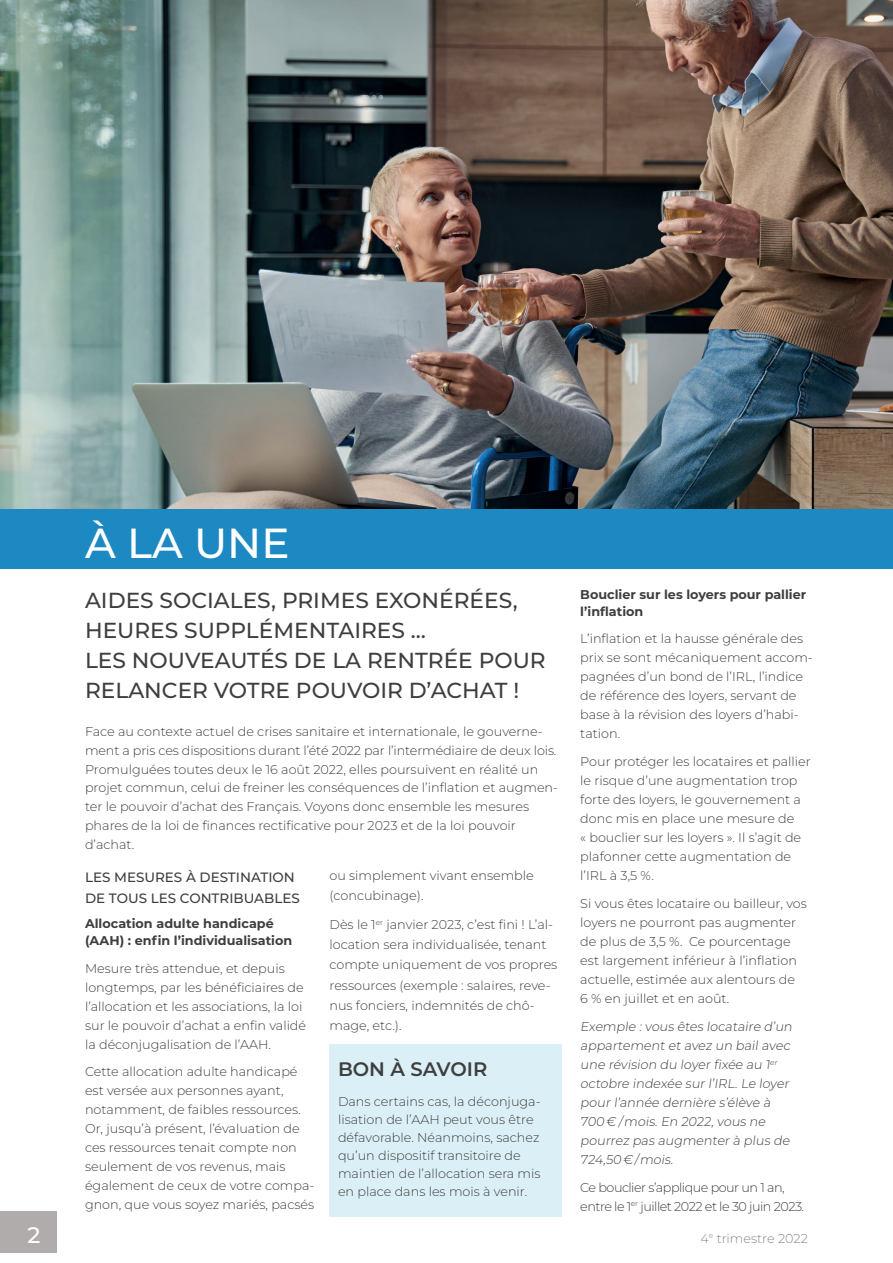
<style>
.page{position:relative;width:893px;height:1263px;background:#fff}
.page>*{position:absolute;margin:0;border:0;box-sizing:border-box;transform-origin:0 0}
.t1{font:500 42px "Montserrat";color:#fff}
.t2{font:500 22.5px "Montserrat";color:#fff}
.t3{font:500 21.75px/30px "Montserrat";color:#3e3e3f}
.t4{font:600 19.5px "Montserrat";color:#3e3e3f}
.t5{font:500 13.5px/21.3px "Montserrat";color:#3e3e3f}
.t6{font:300 12.75px/19px "Montserrat";color:#3e3e3f}
.t7{font:700 12.75px/16.8px "Montserrat";color:#3e3e3f}
.t8{font:300 12.75px/19px "Montserrat";letter-spacing:-.04em;color:#3e3e3f}
.t9{font:300 12.75px "Montserrat";color:#888586}
</style>
<div class="page">
<div style="left:0;top:1210px;width:57px;height:42px;background:#b0acac"></div>
<img style="left:0;top:0;width:893px;height:509px">
<div style="left:0;top:509px;width:893px;height:60px;background:#1d89c2"></div>
<div style="left:329px;top:1044px;width:233px;height:172px;background:#dbf0f6"></div>
<h1 class="t1" style="left:85px;top:515px;width:206px">À LA UNE</h1>
<h3 class="t3" style="left:85px;top:584px;width:462px">AIDES SOCIALES, PRIMES EXONÉRÉES,<br>HEURES SUPPLÉMENTAIRES …<br>LES NOUVEAUTÉS DE LA RENTRÉE POUR<br>RELANCER VOTRE POUVOIR D’ACHAT !</h3>
<p class="t6" style="left:85px;top:722px;width:474px">Face au contexte actuel de crises sanitaire et internationale, le gouverne&shy;ment a pris ces dispositions durant l’été 2022 par l’intermédiaire de deux lois.<br>Promulguées toutes deux le 16 août 2022, elles poursuivent en réalité un projet commun, celui de freiner les conséquences de l’inflation et augmen&shy;ter le pouvoir d’achat des Français. Voyons donc ensemble les mesures phares de la loi de finances rectificative pour 2023 et de la loi pouvoir d’achat.</p>
<p class="t5" style="left:85px;top:866px;width:216px">LES MESURES À DESTINATION<br>DE TOUS LES CONTRIBUABLES</p>
<p class="t7" style="left:85px;top:915px;width:209px">Allocation adulte handicapé (AAH) : enfin l’individualisation</p>
<p class="t6" style="left:85px;top:958px;width:223px">Mesure très attendue, et depuis longtemps, par les bénéficiaires de l’allocation et les associations, la loi sur le pouvoir d’achat a enfin validé la déconjugalisation de l’AAH.</p>
<p class="t6" style="left:85px;top:1062px;width:231px">Cette allocation adulte handicapé est versée aux personnes ayant, notamment, de faibles ressources.<br>Or, jusqu’à présent, l’évaluation de ces ressources tenait compte non seulement de vos revenus, mais également de ceux de votre compa&shy;gnon, que vous soyez mariés, pacsés</p>
<p class="t6" style="left:329px;top:865px;width:206px;line-height:20.2px">ou simplement vivant ensemble (concubinage).</p>
<p class="t6" style="left:329px;top:914px;width:229px;line-height:20.2px">Dès le 1<sup>er</sup> janvier 2023, c’est fini ! L’al&shy;location sera individualisée, tenant compte uniquement de vos propres ressources (exemple : salaires, reve&shy;nus fonciers, indemnités de chô&shy;mage, etc.).</p>
<h3 class="t4" style="left:338px;top:1055px;width:151px">BON À SAVOIR</h3>
<p class="t6" style="left:338px;top:1092px;width:204px;line-height:18px">Dans certains cas, la déconjuga&shy;lisation de l’AAH peut vous être défavorable. Néanmoins, sachez qu’un dispositif transitoire de maintien de l’allocation sera mis en place dans les mois à venir.</p>
<p class="t7" style="left:580px;top:585px;width:228px">Bouclier sur les loyers pour pallier l’inflation</p>
<p class="t6" style="left:580px;top:629px;width:234px">L’inflation et la hausse générale des prix se sont mécaniquement accom&shy;pagnées d’un bond de l’IRL, l’indice de référence des loyers, servant de base à la révision des loyers d’habi&shy;tation.</p>
<p class="t6" style="left:580px;top:752px;width:232px">Pour protéger les locataires et pallier le risque d’une augmentation trop forte des loyers, le gouvernement a donc mis en place une mesure de<br>« bouclier sur les loyers ». Il s’agit de plafonner cette augmentation de l’IRL à 3,5 %.</p>
<p class="t6" style="left:580px;top:893px;width:228px">Si vous êtes locataire ou bailleur, vos loyers ne pourront pas augmenter de plus de 3,5 %. Ce pourcentage est largement inférieur à l’inflation actuelle, estimée aux alentours de<br>6 % en juillet et en août.</p>
<p class="t6" style="left:580px;top:1016px;width:216px">Exemple : vous êtes locataire d’un appartement et avez un bail avec une révision du loyer fixée au 1<sup>er </sup>octobre indexée sur l’IRL. Le loyer pour l’année dernière s’élève à<br>700 € / mois. En 2022, vous ne pourrez pas augmenter à plus de<br>724,50 € / mois.</p>
<p class="t8" style="left:580px;top:1177px;width:225px">Ce bouclier s’applique pour un 1 an, entre le 1<sup>er</sup> juillet 2022 et le 30 juin 2023.</p>
<h2 class="t2" style="left:28px;top:1220px;width:14px">2</h2>
<p class="t9" style="left:700px;top:1229px;width:109px">4<sup>e</sup> trimestre 2022</p>
</div>
